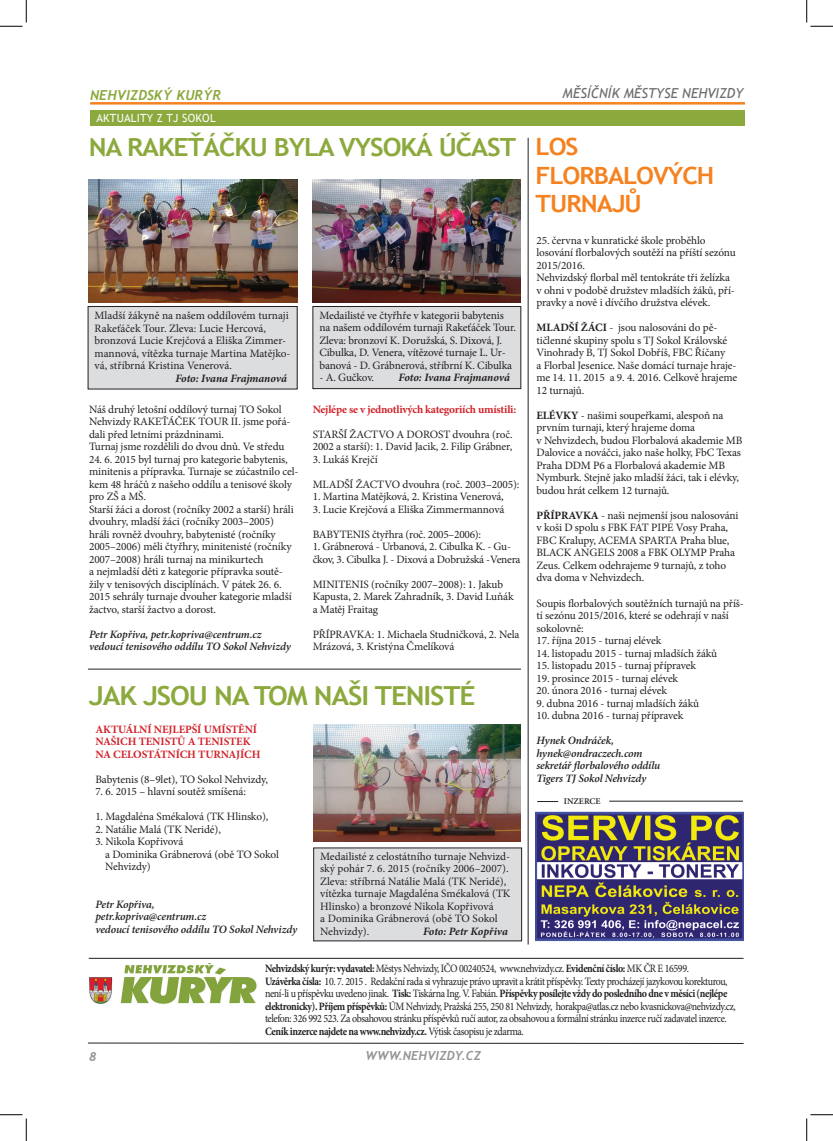
<style>
.page{position:relative;width:833px;height:1141px;background:#fff}
.page>*{position:absolute;margin:0;border:0;box-sizing:border-box;transform-origin:0 0}
.t1{font:700 26.25px "Trebuchet MS";letter-spacing:-.04em;color:#8ca93d;scale:1.07 1}
.t2{font:700 25px "Trebuchet MS";letter-spacing:-.04em;color:#8ca93d;scale:1.07 1}
.t3{font:700 23.75px/28.5px "Trebuchet MS";letter-spacing:-.04em;color:#f58220;scale:1.07 1}
.t4{font:italic 13.75px "Trebuchet MS";color:#6c6d70}
.t5{font:italic 700 13.75px "Trebuchet";color:#8ca93d}
.t6{font:italic 700 12.5px "Trebuchet";color:#939598}
.t7{font:11.25px/12.5px "Minion Pro";letter-spacing:-.01em;color:#231f20}
.t8{font:11.25px/12.5px "Minion Pro";letter-spacing:-.04em;color:#231f20;scale:.89 1}
.t9{font:italic 600 11.25px/12.5px "Minion Pro";letter-spacing:-.015em;color:#231f20}
.t10{font:700 11.25px/12.5px "Minion Pro";letter-spacing:-.01em;color:#d1232a}
.t11{font:italic 700 11.25px "Minion Pro";letter-spacing:-.01em;color:#231f20}
.t12{font:11.25px "Trebuchet MS";letter-spacing:.02em;color:#fcfcfc}
.t13{font:600 8.75px "Minion Pro";color:#231f20}
.s1{font-weight:700}
</style>
<div class="page">
<div style="left:90px;top:110px;width:654px;height:15px;background:#8ca93d"></div>
<hr style="left:90px;top:102px;width:654px;height:3px;background:#f58220">
<svg style="left:87px;top:1042px;width:657px;height:2px"></svg>
<img style="left:90px;top:963px;width:167px;height:41px">
<hr style="left:89px;top:957px;width:654px;height:1px;background:#231f20">
<img style="left:535px;top:811px;width:208px;height:129px">
<img style="left:313px;top:724px;width:207px;height:117px">
<div style="left:313px;top:847px;width:208px;height:93px;background:#dcdddf"></div>
<img style="left:89px;top:179px;width:208px;height:124px">
<img style="left:313px;top:179px;width:207px;height:124px">
<hr style="left:527px;top:138px;width:1px;height:806px;background:#231f20">
<hr style="left:609px;top:800px;width:133px;height:1px;background:#231f20">
<svg style="left:537px;top:801px;width:21px;height:1px"></svg>
<hr style="left:88px;top:668px;width:432px;height:1px;background:#231f20">
<div style="left:88px;top:306px;width:209px;height:83px;background:#dcdddf"></div>
<div style="left:88px;top:306px;width:209px;height:83px;border:1px solid #231f20"></div>
<div style="left:313px;top:306px;width:207px;height:82px;background:#dcdddf"></div>
<div style="left:312px;top:306px;width:208px;height:83px;border:1px solid #231f20"></div>
<svg style="left:0;top:0;width:27px;height:27px"></svg>
<svg style="left:0;top:1114px;width:27px;height:26px"></svg>
<svg style="left:806px;top:0;width:26px;height:27px"></svg>
<svg style="left:806px;top:1114px;width:26px;height:26px"></svg>
<p class="t5" style="left:90px;top:87px;width:132px">NEHVIZDSKÝ KURÝR</p>
<p class="t4" style="left:562px;top:85px;width:182px">MĚSÍČNÍK MĚSTYSE NEHVIZDY</p>
<p class="t12" style="left:96px;top:111px;width:121px">AKTUALITY Z TJ SOKOL</p>
<h2 class="t2" style="left:89px;top:132px;width:400px">NA RAKEŤÁČKU BYLA VYSOKÁ ÚČAST</h2>
<p class="t7" style="left:95px;top:309px;width:197px">Mladší žákyně na našem oddílovém turnaji Rakeťáček Tour. Zleva: Lucie Hercová, bronzová Lucie Krejčová a Eliška Zimmer&shy;mannová, vítězka turnaje Martina Matějko&shy;vá, stříbrná Kristina Venerová.</p>
<p class="t11" style="left:175px;top:370px;width:113px">Foto: Ivana Frajmanová</p>
<p class="t7" style="left:89px;top:403px;width:203px">Náš druhý letošní oddílový turnaj TO Sokol Nehvizdy RAKEŤÁČEK TOUR II. jsme pořá&shy;dali před letními prázdninami.<br>Turnaj jsme rozdělili do dvou dnů. Ve středu</p>
<p class="t7" style="left:89px;top:453px;width:211px">24. 6. 2015 byl turnaj pro kategorie babytenis, minitenis a přípravka. Turnaje se zúčastnilo cel&shy;kem 48 hráčů z našeho oddílu a tenisové školy pro ZŠ a MŠ.<br>Starší žáci a dorost (ročníky 2002 a starší) hráli dvouhry, mladší žáci (ročníky 2003–2005)<br>hráli rovněž dvouhry, babytenisté (ročníky 2005–2006) měli čtyřhry, minitenisté (ročníky 2007–2008) hráli turnaj na minikurtech<br>a nejmladší děti z kategorie přípravka soutě&shy;žily v tenisových disciplínách. V pátek 26. 6.<br>2015 sehrály turnaje dvouher kategorie mladší žactvo, starší žactvo a dorost.</p>
<p class="t9" style="left:89px;top:628px;width:203px">Petr Kopřiva, petr.kopriva@centrum.cz vedoucí tenisového oddílu TO Sokol Nehvizdy</p>
<p class="t7" style="left:319px;top:309px;width:198px">Medailisté ve čtyřhře v kategorii babytenis na našem oddílovém turnaji Rakeťáček Tour.<br>Zleva: bronzoví K. Doružská, S. Dixová, J.<br>Cibulka, D. Venera, vítězové turnaje L. Ur&shy;banová - D. Grábnerová, stříbrní K. Cibulka</p>
<p class="t7" style="left:319px;top:371px;width:56px">- A. Gučkov.</p>
<p class="t11" style="left:398px;top:369px;width:113px">Foto: Ivana Frajmanová</p>
<p class="t10" style="left:312px;top:403px;width:205px">Nejlépe se v jednotlivých kategoriích umístili:</p>
<p class="t7" style="left:312px;top:428px;width:201px">STARŠÍ ŽACTVO A DOROST dvouhra (roč.<br>2002 a starší): 1. David Jacik, 2. Filip Grábner,</p>
<p class="t7" style="left:312px;top:453px;width:66px">3. Lukáš Krejčí</p>
<p class="t7" style="left:312px;top:478px;width:208px">MLADŠÍ ŽACTVO dvouhra (roč. 2003–2005):</p>
<p class="t7" style="left:312px;top:490px;width:192px">1. Martina Matějková, 2. Kristina Venerová,</p>
<p class="t7" style="left:312px;top:503px;width:193px">3. Lucie Krejčová a Eliška Zimmermannová</p>
<p class="t7" style="left:312px;top:528px;width:170px">BABYTENIS čtyřhra (roč. 2005–2006):</p>
<p class="t7" style="left:312px;top:540px;width:209px">1. Grábnerová - Urbanová, 2. Cibulka K. - Gu&shy;čkov, 3. Cibulka J. - Dixová a Dobružská -Venera</p>
<p class="t7" style="left:312px;top:578px;width:202px">MINITENIS (ročníky 2007–2008): 1. Jakub<br>Kapusta, 2. Marek Zahradník, 3. David Luňák a Matěj Fraitag</p>
<p class="t7" style="left:312px;top:628px;width:208px">PŘÍPRAVKA: 1. Michaela Studničková, 2. Nela<br>Mrázová, 3. Kristýna Čmelíková</p>
<h1 class="t1" style="left:89px;top:678px;width:362px">JAK JSOU NA TOM NAŠI TENISTÉ</h1>
<p class="t10" style="left:95px;top:722px;width:166px">AKTUÁLNÍ NEJLEPŠÍ UMÍSTĚNÍ<br>NAŠICH TENISTŮ A TENISTEK<br>NA CELOSTÁTNÍCH TURNAJÍCH</p>
<p class="t7" style="left:95px;top:773px;width:174px">Babytenis (8–9let), TO Sokol Nehvizdy,</p>
<p class="t7" style="left:95px;top:785px;width:152px">7. 6. 2015 – hlavní soutěž smíšená:</p>
<p class="t7" style="left:95px;top:810px;width:174px">1. Magdaléna Smékalová (TK Hlinsko),</p>
<p class="t7" style="left:95px;top:823px;width:127px">2. Natálie Malá (TK Neridé),</p>
<p class="t7" style="left:105px;top:835px;width:175px;text-indent:-10px">3. Nikola Kopřivová<br>a Dominika Grábnerová (obě TO Sokol<br>Nehvizdy)</p>
<p class="t9" style="left:95px;top:897px;width:203px">Petr Kopřiva,<br>petr.kopriva@centrum.cz<br>vedoucí tenisového oddílu TO Sokol Nehvizdy</p>
<p class="t7" style="left:320px;top:849px;width:192px">Medailisté z celostátního turnaje Nehvizd&shy;ský pohár 7. 6. 2015 (ročníky 2006–2007).<br>Zleva: stříbrná Natálie Malá (TK Neridé), vítězka turnaje Magdaléna Smékalová (TK Hlinsko) a bronzové Nikola Kopřivová<br>a Dominika Grábnerová (obě TO Sokol Nehvizdy).</p>
<p class="t11" style="left:423px;top:923px;width:86px">Foto: Petr Kopřiva</p>
<h3 class="t3" style="left:535px;top:133px;width:168px">LOS<br>FLORBALOVÝCH<br>TURNAJŮ</h3>
<p class="t7" style="left:536px;top:234px;width:200px">25. června v kunratické škole proběhlo losování orbalových soutěží na příští sezónu 2015/2016.<br>Nehvizdský orbal měl tentokráte tři želízka v ohni v podobě družstev mladších žáků, pří&shy;pravky a nově i dívčího družstva elévek.</p>
<p class="t7" style="left:536px;top:321px;width:202px"><span class="s1">MLADŠÍ ŽÁCI</span> - jsou nalosováni do pě&shy;tičlenné skupiny spolu s TJ Sokol Královské Vinohrady B, TJ Sokol Dobříš, FBC Říčany<br>a Florbal Jesenice. Naše domácí turnaje hraje&shy;me 14. 11. 2015 a 9. 4. 2016. Celkově hrajeme 12 turnajů.</p>
<p class="t7" style="left:536px;top:409px;width:207px"><span class="s1">ELÉVKY</span> - našimi soupeřkami, alespoň na prvním turnaji, který hrajeme doma<br>v Nehvizdech, budou Florbalová akademie MB Dalovice a nováčci, jako naše holky, FbC Texas Praha DDM P6 a Florbalová akademie MB Nymburk. Stejně jako mladší žáci, tak i elévky, budou hrát celkem 12 turnajů.</p>
<p class="t7" style="left:536px;top:509px;width:203px"><span class="s1">PŘÍPRAVKA</span> - naši nejmenší jsou nalosováni v koši D spolu s FBK FAT PIPE Vosy Praha, FBC Kralupy, ACEMA SPARTA Praha blue, BLACK ANGELS 2008 a FBK OLYMP Praha Zeus. Celkem odehrajeme 9 turnajů, z toho dva doma v Nehvizdech.</p>
<p class="t7" style="left:536px;top:596px;width:209px">Soupis orbalových soutěžních turnajů na příš&shy;tí sezónu 2015/2016, které se odehrají v naší sokolovně:</p>
<p class="t7" style="left:536px;top:634px;width:126px">17. října 2015 - turnaj elévek</p>
<p class="t7" style="left:536px;top:646px;width:182px">14. listopadu 2015 - turnaj mladších žáků</p>
<p class="t7" style="left:536px;top:659px;width:161px">15. listopadu 2015 - turnaj přípravek</p>
<p class="t7" style="left:536px;top:671px;width:143px">19. prosince 2015 - turnaj elévek</p>
<p class="t7" style="left:536px;top:684px;width:132px">20. února 2016 - turnaj elévek</p>
<p class="t7" style="left:536px;top:696px;width:164px">9. dubna 2016 - turnaj mladších žáků</p>
<p class="t7" style="left:536px;top:709px;width:148px">10. dubna 2016 - turnaj přípravek</p>
<p class="t9" style="left:536px;top:734px;width:125px">Hynek Ondráček, hynek@ondraczech.com sekretář orbalového oddílu<br>Tigers TJ Sokol Nehvizdy</p>
<p class="t13" style="left:563px;top:794px;width:38px">INZERCE</p>
<p class="t6" style="left:89px;top:1048px;width:9px">8</p>
<p class="t8" style="left:265px;top:962px;width:530px"><span class="s1">Nehvizdský kurýr: vydavatel:</span> Městys Nehvizdy, IČO 00240524, www.nehvizdy.cz. <span class="s1">Evidenční číslo:</span> MK ČR E 16599.<br><span class="s1">Uzávěrka čísla:</span> 10. 7. 2015 . Redakční rada si vyhrazuje právo upravit a krátit příspěvky. Texty procházejí jazykovou korekturou, není-li u příspěvku uvedeno jinak. <span class="s1">Tisk:</span> Tiskárna Ing. V. Fabián. <span class="s1">Příspěvky posílejte vždy do posledního dne v měsíci (nejlépe elektronicky). Příjem příspěvků:</span> ÚM Nehvizdy, Pražská 255, 250 81 Nehvizdy, horakpa@atlas.cz nebo kvasnickova@nehvizdy.cz, telefon: 326 992 523. Za obsahovou stránku příspěvků ručí autor, za obsahovou a formální stránku inzerce ručí zadavatel inzerce.<br><span class="s1">Ceník inzerce najdete na www.nehvizdy.cz.</span> Výtisk časopisu je zdarma.</p>
<p class="t6" style="left:365px;top:1047px;width:117px">WWW.NEHVIZDY.CZ</p>
</div>
